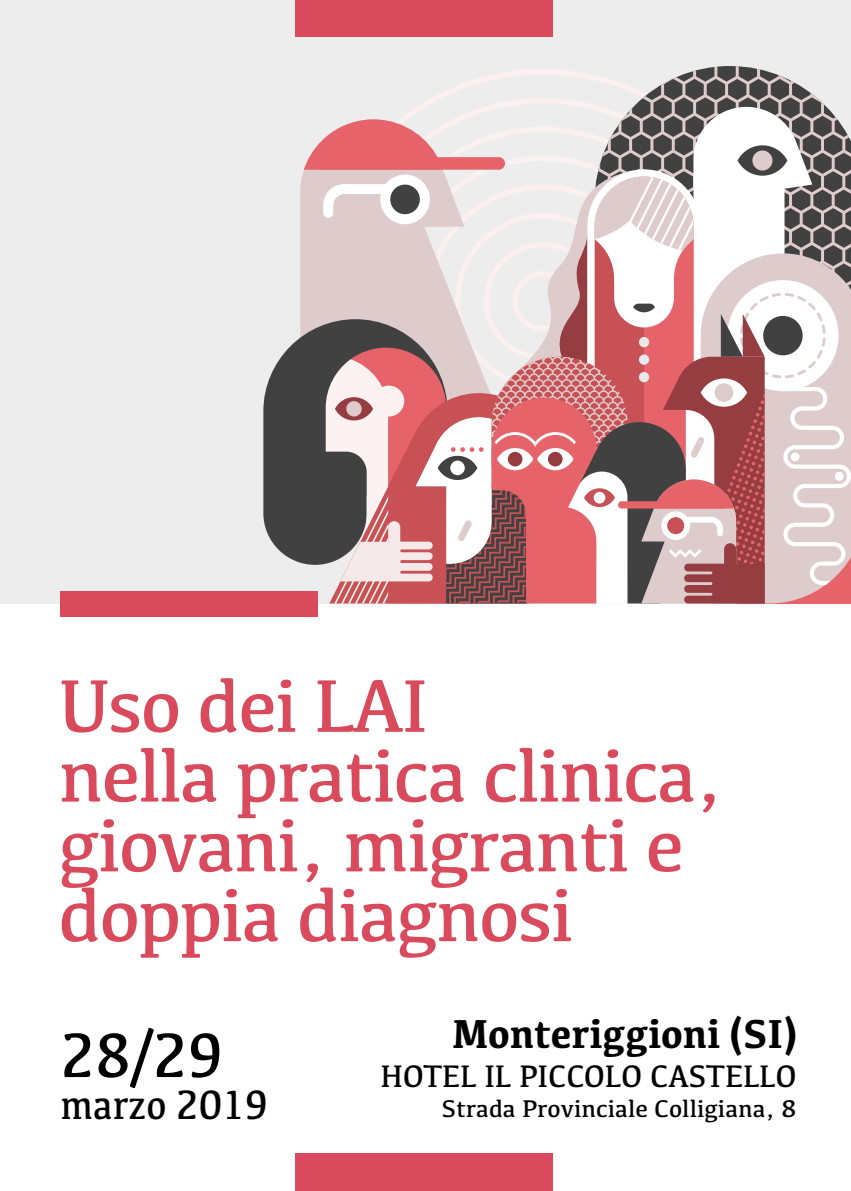
<style>
.page{position:relative;width:851px;height:1191px;background:#fff}
.page>*{position:absolute;margin:0;border:0;box-sizing:border-box;transform-origin:0 0}
.t1{font:77px/69.8px "Kefa";letter-spacing:-.025em;color:#d94b5c}
.t2{font:64.8px "Kefa";color:#000;scale:.9 1}
.t3{font:42.4px "Kefa";color:#000;scale:.9 1}
.t4{font:700 41.8px "Kefa";color:#000;scale:.95 1}
.t5{font:32.2px "Kefa";color:#000;scale:.95 1}
.t6{font:25px "Kefa";color:#000}
</style>
<div class="page">
<div style="left:0;top:0;width:850px;height:603px;background:#ededed"></div>
<svg style="left:594px;top:66px;width:233px;height:41px"></svg>
<svg style="left:263px;top:319px;width:41px;height:245px;fill:#414142"></svg>
<svg style="left:304px;top:107px;width:546px;height:496px"></svg>
<div style="left:61px;top:591px;width:257px;height:25px;background:#d94b5c"></div>
<div style="left:295px;top:1153px;width:258px;height:38px;background:#d94b5c"></div>
<div style="left:295px;top:0;width:258px;height:37px;background:#d94b5c"></div>
<p class="t1" style="left:58px;top:669px;width:666px">Uso dei LAI<br>nella pratica clinica, giovani, migranti e doppia diagnosi</p>
<p class="t2" style="left:61px;top:1015px;width:182px">28/29</p>
<p class="t3" style="left:61px;top:1078px;width:232px">marzo 2019</p>
<p class="t4" style="left:452px;top:1006px;width:364px">Monteriggioni (SI)</p>
<p class="t5" style="left:380px;top:1056px;width:439px">HOTEL IL PICCOLO CASTELLO</p>
<p class="t6" style="left:441px;top:1093px;width:356px">Strada Provinciale Colligiana, 8</p>
</div>
